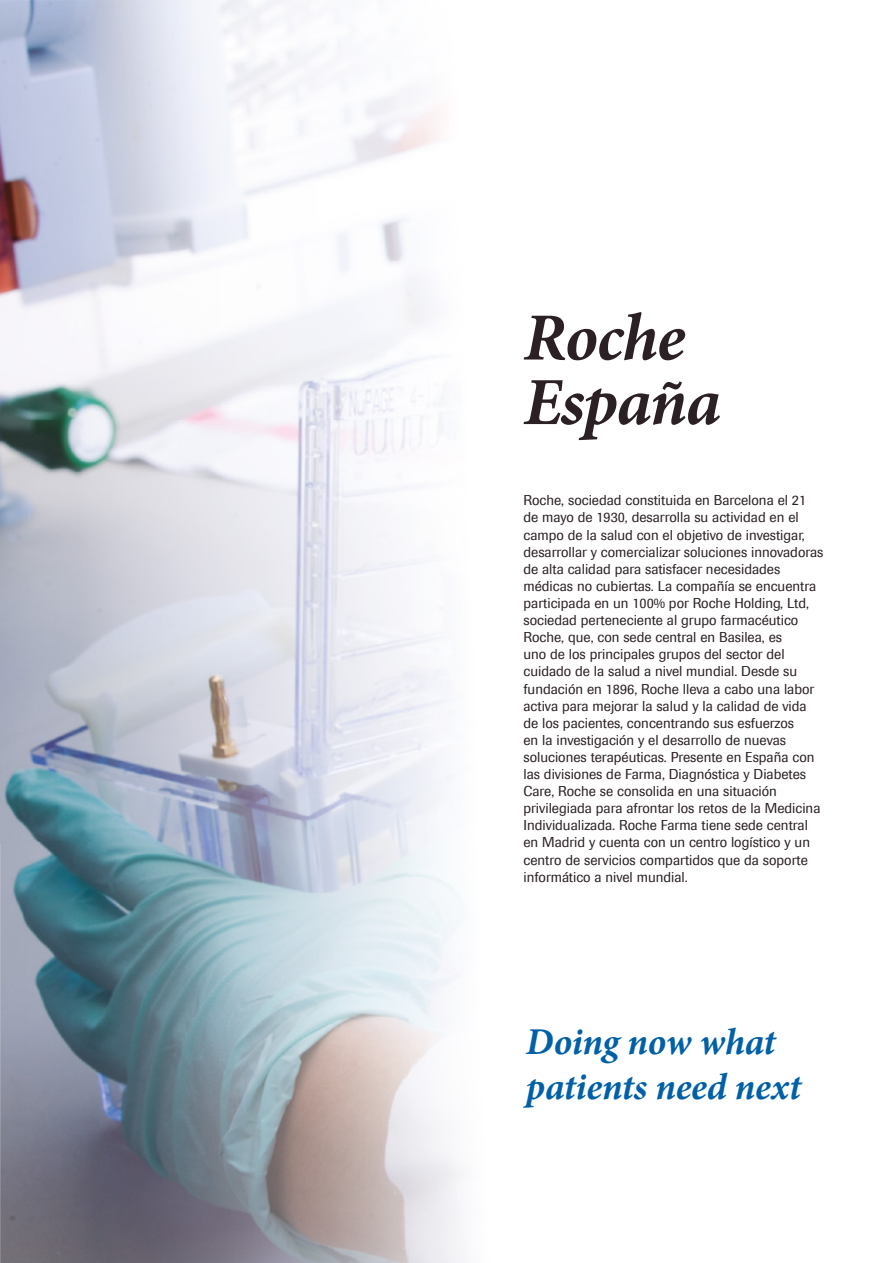
<style>
.page{position:relative;width:893px;height:1263px;background:#fff}
.page>*{position:absolute;margin:0;border:0;box-sizing:border-box;transform-origin:0 0}
.t1{font:italic 700 67.5px/64.5px "Minion";letter-spacing:-.02em;color:#2b2023}
.t2{font:italic 700 37.5px/45px "Minion";letter-spacing:-.005em;color:#0060a7}
.t3{font:14.25px/17.1px "Imago";color:#2b2023}
</style>
<div class="page">
<img style="left:0;top:0;width:463px;height:1263px">
<h1 class="t1" style="left:523px;top:305px;width:199px">Roche<br>España</h1>
<p class="t3" style="left:523px;top:492px;width:302px">Roche, sociedad constituida en Barcelona el 21 de mayo de 1930, desarrolla su actividad en el campo de la salud con el objetivo de investigar, desarrollar y comercializar soluciones innovadoras de alta calidad para satisfacer necesidades médicas no cubiertas. La compañía se encuentra</p>
<p class="t3" style="left:523px;top:611px;width:298px">sociedad perteneciente al grupo farmacéutico Roche, que, con sede central en Basilea, es<br>uno de los principales grupos del sector del cuidado de la salud a nivel mundial. Desde su fundación en 1896, Roche lleva a cabo una labor activa para mejorar la salud y la calidad de vida de los pacientes, concentrando sus esfuerzos<br>en la investigación y el desarrollo de nuevas soluciones terapéuticas. Presente en España con las divisiones de Farma, Diagnóstica y Diabetes Care, Roche se consolida en una situación privilegiada para afrontar los retos de la Medicina Individualizada. Roche Farma tiene sede central en Madrid y cuenta con un centro logístico y un centro de servicios compartidos que da soporte informático a nivel mundial.</p>
<p class="t3" style="left:523px;top:594px;width:287px">participada en un 100% por Roche Holding, Ltd,</p>
<h2 class="t2" style="left:526px;top:1019px;width:277px">Doing now what patients need next</h2>
</div>
